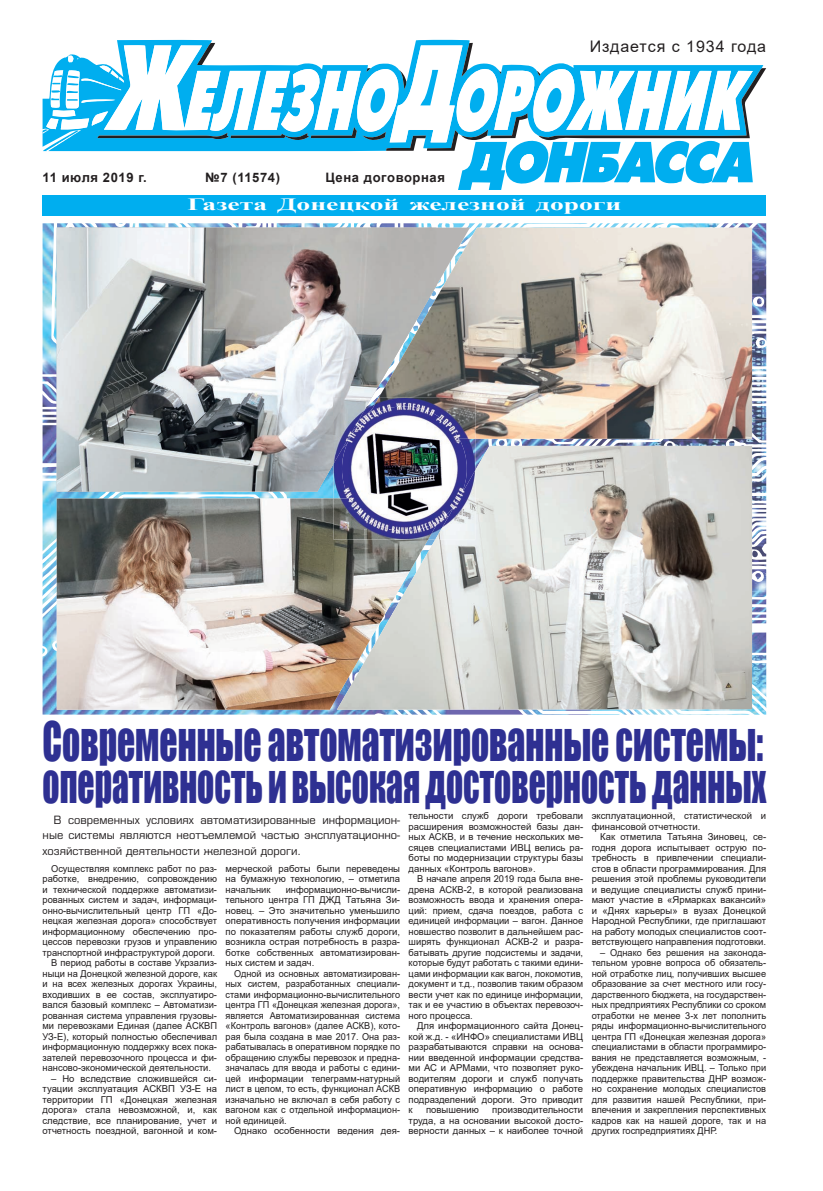
<style>
.page{position:relative;width:823px;height:1191px;background:#fff}
.page>*{position:absolute;margin:0;border:0;box-sizing:border-box;transform-origin:0 0}
.t1{font:50px/42px "Impact";color:#2e3092;scale:.71 1}
.t2{font:700 17.2px "Times New Roman";color:#fff;scale:1.6 1}
.t3{font:16px "Arial";letter-spacing:.06em;color:#231f20}
.t4{font:700 13px "Arial";letter-spacing:.045em;color:#231f20}
.t5{font:12px/15.5px "Eurofont C";color:#231f20;text-align:justify}
.t6{font:9.5px/10.5px "Arial";color:#231f20;text-align:justify}
.t7{font:9.5px/10.5px "Arial";color:#231f20;text-align:justify;scale:.96 1}
</style>
<div class="page">
<div style="left:43px;top:195px;width:722px;height:21px;background:#00aeef"></div>
<svg style="left:117px;top:40px;width:356px;height:3px"></svg>
<svg style="left:43px;top:43px;width:722px;height:147px"></svg>
<img style="left:43px;top:223px;width:722px;height:491px">
<img style="left:439px;top:470px;width:36px;height:69px">
<img style="left:333px;top:498px;width:106px;height:41px">
<img style="left:371px;top:398px;width:104px;height:41px">
<img style="left:333px;top:398px;width:38px;height:66px">
<img style="left:342px;top:406px;width:124px;height:125px">
<h3 class="t4" style="left:43px;top:168px;width:106px">11 июля 2019 г.</h3>
<h3 class="t4" style="left:205px;top:168px;width:76px">№7 (11574)</h3>
<h3 class="t4" style="left:325px;top:168px;width:121px">Цена договорная</h3>
<h3 class="t3" style="left:589px;top:35px;width:178px">Издается с 1934 года</h3>
<h2 class="t2" style="left:187px;top:191px;width:272px">Газета Донецкой железной дороги</h2>
<h1 class="t1" style="left:43px;top:718px;width:1020px">Современные автоматизированные системы: оперативность и высокая достоверность данных</h1>
<p class="t5" style="left:43px;top:812px;width:359px;text-indent:11px">В современных условиях автоматизированные информацион&shy;ные системы являются неотъемлемой частью эксплуатационно&shy;хозяйственной деятельности железной дороги.</p>
<p class="t6" style="left:51px;top:863px;width:167px">Осуществляя комплекс работ по раз-</p>
<p class="t6" style="left:43px;top:873px;width:176px">работке, внедрению, сопровождению</p>
<p class="t6" style="left:43px;top:884px;width:176px">и технической поддержке автоматизи-</p>
<p class="t6" style="left:43px;top:894px;width:176px">рованных систем и задач, информаци-</p>
<p class="t6" style="left:43px;top:905px;width:176px">онно-вычислительный центр ГП «До-</p>
<p class="t6" style="left:43px;top:915px;width:176px">нецкая железная дорога» способствует</p>
<p class="t6" style="left:43px;top:926px;width:176px">информационному обеспечению про-</p>
<p class="t6" style="left:43px;top:936px;width:176px">цессов перевозки грузов и управлению</p>
<p class="t6" style="left:43px;top:947px;width:174px">транспортной инфраструктурой дороги.</p>
<p class="t6" style="left:51px;top:957px;width:167px">В период работы в составе Укрзализ-</p>
<p class="t6" style="left:43px;top:968px;width:176px">ныци на Донецкой железной дороге, как</p>
<p class="t6" style="left:43px;top:978px;width:176px">и на всех железных дорогах Украины,</p>
<p class="t6" style="left:43px;top:989px;width:176px">входивших в ее состав, эксплуатиро-</p>
<p class="t6" style="left:43px;top:999px;width:176px">вался базовый комплекс – Автоматизи-</p>
<p class="t6" style="left:43px;top:1010px;width:176px">рованная система управления грузовы-</p>
<p class="t6" style="left:43px;top:1020px;width:176px">ми перевозками Единая (далее АСКВП</p>
<p class="t6" style="left:43px;top:1031px;width:176px">УЗ-Е), который полностью обеспечивал</p>
<p class="t6" style="left:43px;top:1041px;width:176px">информационную поддержку всех пока-</p>
<p class="t6" style="left:43px;top:1052px;width:176px">зателей перевозочного процесса и фи-</p>
<p class="t6" style="left:43px;top:1062px;width:170px">нансово-экономической деятельности.</p>
<p class="t6" style="left:43px;top:1073px;width:176px;text-indent:9px">– Но вследствие сложившейся си&shy;туации эксплуатация АСКВП УЗ-Е на территории ГП «Донецкая железная дорога» стала невозможной, и, как следствие, все планирование, учет и отчетность поездной, вагонной и ком-</p>
<p class="t6" style="left:225px;top:863px;width:176px">мерческой работы были переведены на бумажную технологию, – отметила начальник</p>
<p class="t6" style="left:225px;top:884px;width:176px;text-indent:60px">информационно-вычисли&shy;тельного центра ГП ДЖД Татьяна Зи&shy;новец. – Это значительно уменьшило оперативность получения информации по показателям работы служб дороги, возникла острая потребность в разра&shy;ботке собственных автоматизирован&shy;ных систем и задач.</p>
<p class="t7" style="left:225px;top:968px;width:183px;text-indent:8px">Одной из основных автоматизирован&shy;ных систем, разработанных специали&shy;стами информационно-вычислительного центра ГП «Донецкая железная дорога», является Автоматизированная система «Контроль вагонов» (далее АСКВ), кото&shy;рая была создана в мае 2017. Она раз&shy;рабатывалась в оперативном порядке по обращению службы перевозок и предна&shy;значалась для ввода и работы с едини&shy;цей информации телеграмм-натурный лист в целом, то есть, функционал АСКВ изначально не включал в себя работу с вагоном как с отдельной информацион&shy;ной единицей.</p>
<p class="t6" style="left:234px;top:1125px;width:167px">Однако особенности ведения дея-</p>
<p class="t6" style="left:408px;top:810px;width:176px">тельности служб дороги требовали расширения возможностей базы дан&shy;ных АСКВ, и в течение нескольких ме&shy;сяцев специалистами ИВЦ велись ра&shy;боты по модернизации структуры базы данных «Контроль вагонов».</p>
<p class="t6" style="left:408px;top:873px;width:176px;text-indent:9px">В начале апреля 2019 года была вне&shy;дрена АСКВ-2, в которой реализована возможность ввода и хранения опера&shy;ций: прием, сдача поездов, работа с единицей информации – вагон. Данное новшество позволит в дальнейшем рас&shy;ширять функционал АСКВ-2 и разра&shy;батывать другие подсистемы и задачи, которые будут работать с такими едини&shy;цами информации как вагон, локомотив, документ и т.д., позволив таким образом вести учет как по единице информации, так и ее участию в объектах перевозоч&shy;ного процесса.</p>
<p class="t6" style="left:408px;top:1020px;width:176px;text-indent:9px">Для информационного сайта Донец&shy;кой ж.д. - «ИНФО» специалистами ИВЦ разрабатываются справки на основа&shy;нии введенной информации средства&shy;ми АС и АРМами, что позволяет руко&shy;водителям дороги и служб получать оперативную информацию о работе подразделений дороги. Это приводит к</p>
<p class="t6" style="left:408px;top:1104px;width:176px;text-indent:83px">производительности труда, а на основании высокой досто&shy;верности данных – к наиболее точной</p>
<p class="t6" style="left:426px;top:1104px;width:54px">повышению</p>
<p class="t6" style="left:591px;top:810px;width:176px">эксплуатационной, статистической и финансовой отчетности.</p>
<p class="t6" style="left:591px;top:831px;width:176px;text-indent:9px">Как отметила Татьяна Зиновец, се&shy;годня дорога испытывает острую по&shy;требность в привлечении специали&shy;стов в области программирования. Для решения этой проблемы руководители и ведущие специалисты служб прини&shy;мают участие в «Ярмарках вакансий» и «Днях карьеры» в вузах Донецкой Народной Республики, где приглашают на работу молодых специалистов соот&shy;ветствующего направления подготовки.</p>
<p class="t6" style="left:591px;top:947px;width:176px;text-indent:9px">– Однако без решения на законода&shy;тельном уровне вопроса об обязатель&shy;ной отработке лиц, получивших высшее образование за счет местного или госу&shy;дарственного бюджета, на государствен&shy;ных предприятиях Республики со сроком отработки не менее 3-х лет пополнить ряды информационно-вычислительного центра ГП «Донецкая железная дорога» специалистами в области программиро&shy;вания не представляется возможным, - убеждена начальник ИВЦ. – Только при поддержке правительства ДНР возмож&shy;но сохранение молодых специалистов для развития нашей Республики, при&shy;влечения и закрепления перспективных кадров как на нашей дороге, так и на других госпредприятиях ДНР.</p>
</div>
